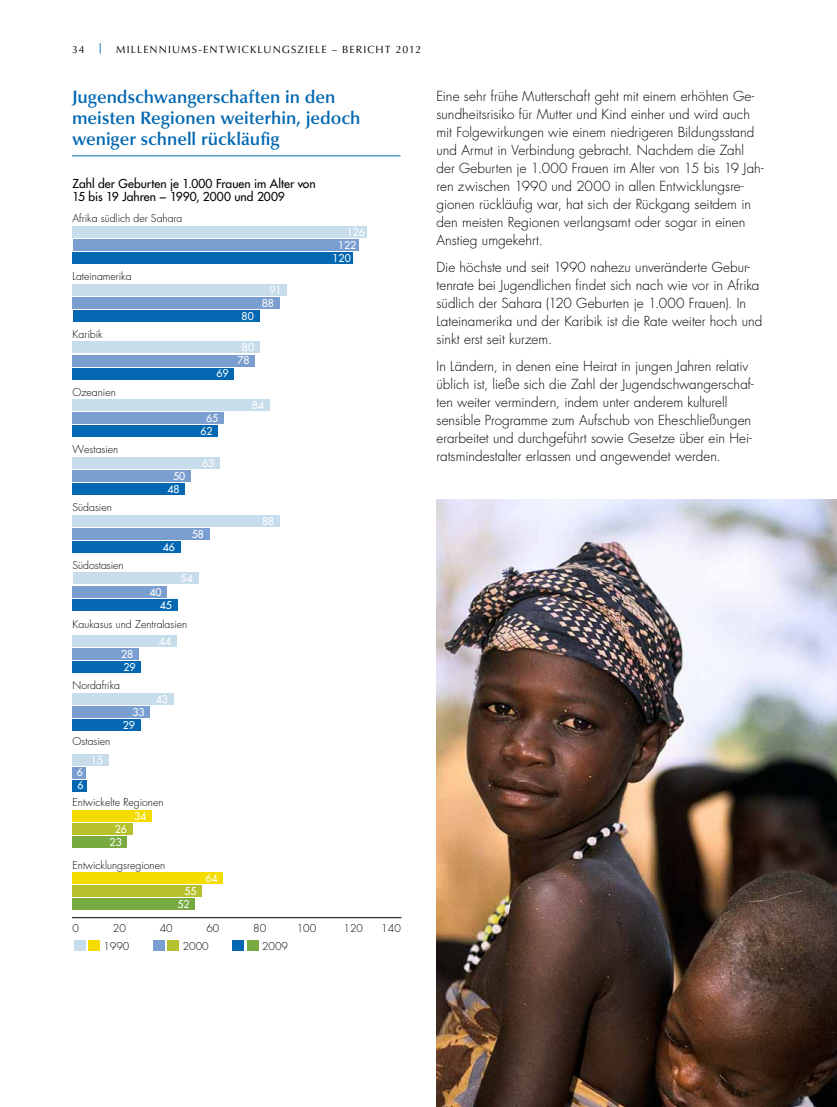
<style>
.page{position:relative;width:837px;height:1107px;background:#fff}
.page>*{position:absolute;margin:0;border:0;box-sizing:border-box;transform-origin:0 0}
.t1{font:600 18px/21px "Optima LT Std";color:#0368b1}
.t2{font:300 13.5px/18px "Futura Std";color:#000}
.t3{font:500 12px/13.5px "Futura Std";letter-spacing:.005em;color:#000}
.t4{font:300 10.5px "Futura Std";color:#010101}
.t5{font:500 10.5px/13px "Futura Std";color:#fff}
.t6{font:10.5px "Optima LT Std";letter-spacing:.1em;color:#000}
.t7{font:300 10.5px "Futura Std";color:#000}
.s1{font-weight:700;color:#0368b1}
</style>
<div class="page">
<hr style="left:72px;top:156px;width:328px;height:1px;background:#0368b1">
<div style="left:74px;top:941px;width:11px;height:10px;background:#c8ddeb"></div>
<div style="left:168px;top:941px;width:11px;height:10px;background:#b7c12e"></div>
<div style="left:88px;top:941px;width:12px;height:10px;background:#f4dc00"></div>
<div style="left:153px;top:941px;width:12px;height:10px;background:#7b9ed0"></div>
<div style="left:247px;top:941px;width:11px;height:10px;background:#77ab42"></div>
<div style="left:233px;top:941px;width:11px;height:10px;background:#0368b1"></div>
<hr style="left:72px;top:917px;width:329px;height:1px;background:#000">
<div style="left:73px;top:873px;width:150px;height:11px;background:#f4dc00"></div>
<div style="left:73px;top:886px;width:129px;height:11px;background:#b7c12e"></div>
<div style="left:73px;top:899px;width:122px;height:11px;background:#77ab42"></div>
<div style="left:73px;top:810px;width:79px;height:12px;background:#f4dc00"></div>
<div style="left:73px;top:823px;width:60px;height:12px;background:#b7c12e"></div>
<div style="left:73px;top:836px;width:54px;height:12px;background:#77ab42"></div>
<div style="left:73px;top:754px;width:36px;height:11px;background:#c8ddeb"></div>
<div style="left:73px;top:767px;width:13px;height:11px;background:#7b9ed0"></div>
<div style="left:73px;top:780px;width:14px;height:11px;background:#0368b1"></div>
<div style="left:73px;top:693px;width:101px;height:12px;background:#c8ddeb"></div>
<div style="left:73px;top:706px;width:77px;height:12px;background:#7b9ed0"></div>
<div style="left:73px;top:719px;width:68px;height:12px;background:#0368b1"></div>
<div style="left:73px;top:635px;width:104px;height:11px;background:#c8ddeb"></div>
<div style="left:73px;top:648px;width:66px;height:12px;background:#7b9ed0"></div>
<div style="left:73px;top:661px;width:68px;height:12px;background:#0368b1"></div>
<div style="left:73px;top:573px;width:125px;height:11px;background:#c8ddeb"></div>
<div style="left:73px;top:586px;width:94px;height:11px;background:#7b9ed0"></div>
<div style="left:73px;top:599px;width:105px;height:11px;background:#0368b1"></div>
<div style="left:72px;top:516px;width:208px;height:11px;background:#c8ddeb"></div>
<div style="left:73px;top:528px;width:137px;height:12px;background:#7b9ed0"></div>
<div style="left:73px;top:541px;width:108px;height:12px;background:#0368b1"></div>
<div style="left:73px;top:457px;width:147px;height:12px;background:#c8ddeb"></div>
<div style="left:73px;top:470px;width:118px;height:12px;background:#7b9ed0"></div>
<div style="left:73px;top:483px;width:112px;height:12px;background:#0368b1"></div>
<div style="left:73px;top:399px;width:197px;height:12px;background:#c8ddeb"></div>
<div style="left:73px;top:413px;width:151px;height:11px;background:#7b9ed0"></div>
<div style="left:73px;top:426px;width:145px;height:11px;background:#0368b1"></div>
<div style="left:73px;top:342px;width:187px;height:11px;background:#c8ddeb"></div>
<div style="left:73px;top:355px;width:182px;height:11px;background:#7b9ed0"></div>
<div style="left:73px;top:368px;width:161px;height:11px;background:#0368b1"></div>
<div style="left:73px;top:284px;width:214px;height:12px;background:#c8ddeb"></div>
<div style="left:73px;top:297px;width:207px;height:11px;background:#7b9ed0"></div>
<div style="left:73px;top:310px;width:186px;height:12px;background:#0368b1"></div>
<div style="left:73px;top:226px;width:294px;height:12px;background:#c8ddeb"></div>
<div style="left:73px;top:239px;width:286px;height:12px;background:#7b9ed0"></div>
<div style="left:73px;top:253px;width:280px;height:11px;background:#0368b1"></div>
<img style="left:436px;top:500px;width:401px;height:607px">
<p class="t6" style="left:72px;top:43px;width:351px">34 <span class="s1">|</span> MILLENNIUMS-ENTWICKLUNGSZIELE – B ERICHT 2012</p>
<h1 class="t1" style="left:72px;top:87px;width:290px">Jugendschwangerschaften in den meisten Regionen weiterhin, jedoch weniger schnell rückläufig</h1>
<p class="t3" style="left:72px;top:177px;width:245px">Zahl der Geburten je 1.000 Frauen im Alter von<br>15 bis 19 Jahren − 1990, 2000 und 2009</p>
<p class="t4" style="left:73px;top:212px;width:111px">Afrika südlich der Sahara</p>
<p class="t4" style="left:73px;top:270px;width:61px">Lateinamerika</p>
<p class="t4" style="left:73px;top:328px;width:32px">Karibik</p>
<p class="t4" style="left:73px;top:386px;width:45px">Ozeanien</p>
<p class="t4" style="left:73px;top:443px;width:47px">Westasien</p>
<p class="t4" style="left:73px;top:501px;width:41px">Südasien</p>
<p class="t4" style="left:73px;top:559px;width:53px">Südostasien</p>
<p class="t5" style="left:217px;top:367px;width:14px">69</p>
<p class="t5" style="left:200px;top:412px;width:19px;text-align:center">65<br>62</p>
<p class="t5" style="left:167px;top:470px;width:19px;text-align:center">50<br>48</p>
<p class="t5" style="left:202px;top:457px;width:14px">63</p>
<p class="t5" style="left:163px;top:540px;width:14px">46</p>
<p class="t5" style="left:192px;top:527px;width:14px">58</p>
<p class="t5" style="left:160px;top:585px;width:14px;text-indent:-10px">40<br>45</p>
<p class="t5" style="left:181px;top:572px;width:14px">54</p>
<p class="t4" style="left:73px;top:618px;width:116px">Kaukasus und Zentralasien</p>
<p class="t5" style="left:121px;top:647px;width:16px">28<br>29</p>
<p class="t4" style="left:73px;top:679px;width:49px">Nordafrika</p>
<p class="t4" style="left:73px;top:735px;width:39px">Ostasien</p>
<p class="t5" style="left:77px;top:766px;width:8px">6<br>6</p>
<p class="t5" style="left:91px;top:753px;width:14px">15</p>
<p class="t5" style="left:123px;top:705px;width:23px;text-indent:10px">33<br>29</p>
<p class="t5" style="left:159px;top:634px;width:14px">44</p>
<p class="t5" style="left:156px;top:692px;width:14px">43</p>
<p class="t4" style="left:73px;top:796px;width:93px">Entwickelte Regionen</p>
<p class="t5" style="left:110px;top:822px;width:19px;text-align:center">26<br>23</p>
<p class="t5" style="left:134px;top:810px;width:14px">34</p>
<p class="t4" style="left:73px;top:858px;width:94px">Entwicklungsregionen</p>
<p class="t5" style="left:177px;top:885px;width:21px;text-indent:7px">55<br>52</p>
<p class="t5" style="left:205px;top:872px;width:14px">64</p>
<p class="t5" style="left:242px;top:309px;width:14px">80</p>
<p class="t5" style="left:262px;top:283px;width:21px;text-indent:8px">91<br>88</p>
<p class="t5" style="left:237px;top:341px;width:18px;text-align:center">80<br>78</p>
<p class="t5" style="left:252px;top:399px;width:14px">84</p>
<p class="t5" style="left:262px;top:515px;width:14px">88</p>
<p class="t5" style="left:347px;top:225px;width:20px">126</p>
<p class="t5" style="left:338px;top:238px;width:20px">122</p>
<p class="t5" style="left:333px;top:252px;width:20px">120</p>
<p class="t4" style="left:72px;top:922px;width:8px">0</p>
<p class="t4" style="left:113px;top:922px;width:15px">20</p>
<p class="t4" style="left:160px;top:922px;width:15px">40</p>
<p class="t4" style="left:206px;top:922px;width:15px">60</p>
<p class="t4" style="left:253px;top:922px;width:15px">80</p>
<p class="t4" style="left:297px;top:922px;width:21px">100</p>
<p class="t4" style="left:344px;top:922px;width:21px">120</p>
<p class="t4" style="left:381px;top:922px;width:21px">140</p>
<p class="t7" style="left:103px;top:940px;width:28px">1990</p>
<p class="t7" style="left:183px;top:940px;width:28px">2000</p>
<p class="t7" style="left:262px;top:940px;width:28px">2009</p>
<p class="t2" style="left:436px;top:88px;width:329px">Eine sehr frühe Mutterschaft geht mit einem erhöhten Ge&shy;sundheitsrisiko für Mutter und Kind einher und wird auch mit Folgewirkungen wie einem niedrigeren Bildungsstand und Armut in Verbindung gebracht. Nachdem die Zahl der Geburten je 1.000 Frauen im Alter von 15 bis 19 Jah&shy;ren zwischen 1990 und 2000 in allen Entwicklungsre&shy;gionen rückläufig war, hat sich der Rückgang seitdem in den meisten Regionen verlangsamt oder sogar in einen Anstieg umgekehrt.</p>
<p class="t2" style="left:436px;top:259px;width:327px">Die höchste und seit 1990 nahezu unveränderte Gebur&shy;tenrate bei Jugendlichen findet sich nach wie vor in Afrika südlich der Sahara (120 Geburten je 1.000 Frauen). In Lateinamerika und der Karibik ist die Rate weiter hoch und sinkt erst seit kurzem.</p>
<p class="t2" style="left:436px;top:358px;width:319px">In Ländern, in denen eine Heirat in jungen Jahren relativ üblich ist, ließe sich die Zahl der Jugendschwangerschaf&shy;ten weiter vermindern, indem unter anderem kulturell sensible Programme zum Aufschub von Eheschließungen erarbeitet und durchgeführt sowie Gesetze über ein Hei&shy;ratsmindestalter erlassen und angewendet werden.</p>
</div>
